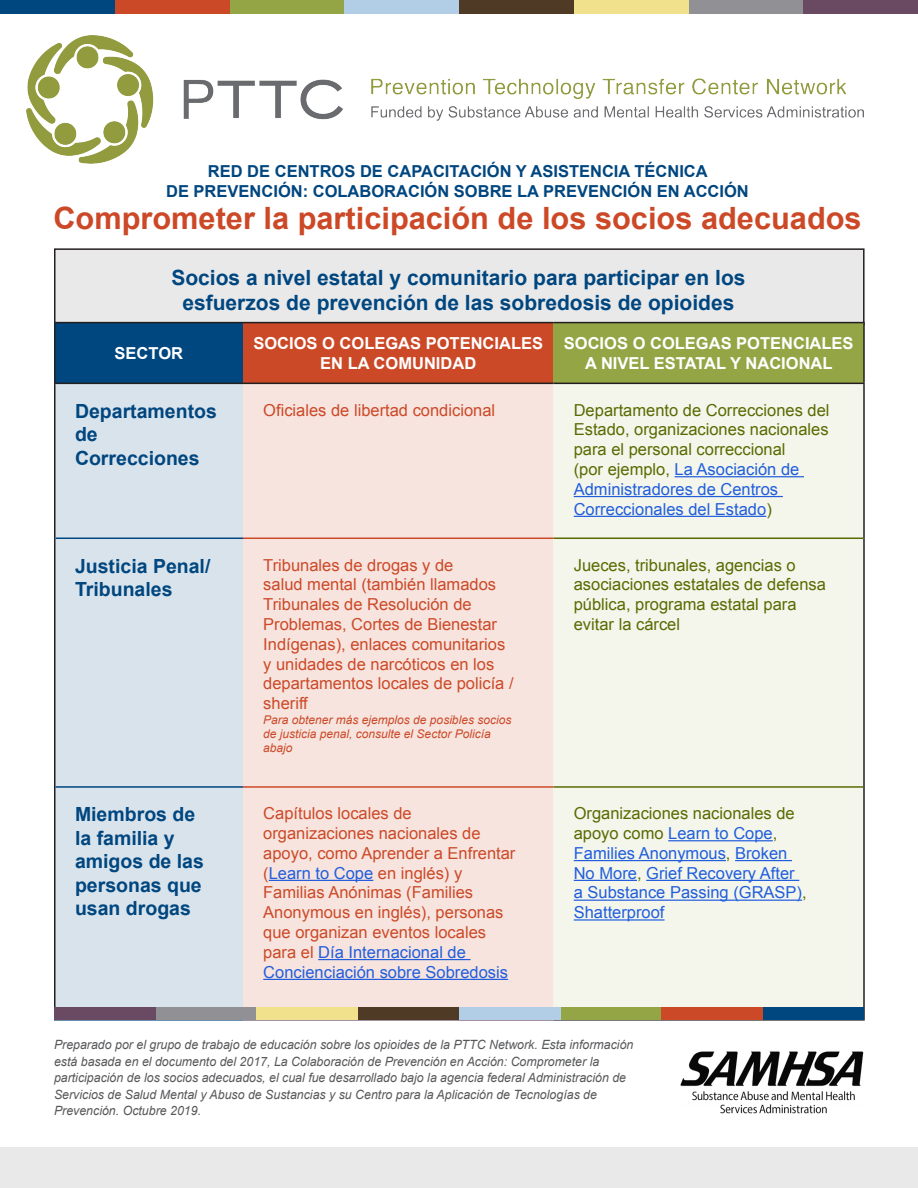
<style>
.page{position:relative;width:918px;height:1188px;background:#fff}
.page>*{position:absolute;margin:0;border:0;box-sizing:border-box;transform-origin:0 0}
.H1__header{font:700 30.75px "Arial";color:#cc4927}
.H3__Header{font:700 21px/25.2px "Arial";color:#00467f;text-align:center}
.SECTOR_COLUMNS{font:700 19.5px/23.4px "Arial";color:#00467f}
.COMMUNITY_COLUMN{font:16.5px/19.8px "Arial";color:#cc4927}
.STATE_NATIONAL_COLUM{font:16.5px/19.8px "Arial";color:#5a6a01}
.STATE_NATIONAL_COLUM-2{font:16.5px/19.8px "Arial";color:#215edc}
.SUBHEAD{font:700 16.5px/19.8px "Arial";color:#00467f;text-align:center}
.TABLE_HEADERS{font:700 16.5px/19.5px "Arial";color:#fff;text-align:center}
.TABLE_FOOTERS{font:italic 12.75px/16.5px "Arial";color:#57585a}
.COMMUNITY_COLUMN-2{font:italic 12px/14.4px "Arial";color:#cc4927}
.s1{color:#215edc}
.s2{color:#5a6a01}
</style>
<div class="page">
<div style="left:55px;top:249px;width:809px;height:76px;background:#e9e9ea"></div>
<div style="left:54px;top:248px;width:811px;height:77px;border:2px solid #231f20"></div>
<div style="left:0;top:1148px;width:918px;height:40px;background:#e9e9ea"></div>
<div style="left:0;top:0;width:115px;height:14px;background:#00467f"></div>
<div style="left:459px;top:0;width:115px;height:14px;background:#4f3a25"></div>
<div style="left:230px;top:0;width:114px;height:14px;background:#94a545"></div>
<div style="left:688px;top:0;width:115px;height:14px;background:#919195"></div>
<div style="left:115px;top:0;width:115px;height:14px;background:#cc4927"></div>
<div style="left:574px;top:0;width:114px;height:14px;background:#f2e18c"></div>
<div style="left:344px;top:0;width:115px;height:14px;background:#b2cee7"></div>
<div style="left:803px;top:0;width:115px;height:14px;background:#6a4a62"></div>
<div style="left:55px;top:323px;width:188px;height:60px;background:#00467f"></div>
<div style="left:243px;top:323px;width:311px;height:60px;background:#cc4927"></div>
<div style="left:554px;top:323px;width:310px;height:60px;background:#94a545"></div>
<div style="left:56px;top:384px;width:187px;height:623px;background:#d9e3ec"></div>
<div style="left:243px;top:384px;width:311px;height:623px;background:#f7e4df"></div>
<div style="left:554px;top:384px;width:309px;height:623px;background:#f4f6ec"></div>
<hr style="left:54px;top:322px;width:189px;height:1px;background:#231f20">
<hr style="left:54px;top:323px;width:2px;height:60px;background:#231f20">
<hr style="left:243px;top:322px;width:311px;height:1px;background:#231f20">
<hr style="left:554px;top:322px;width:311px;height:1px;background:#231f20">
<hr style="left:863px;top:323px;width:2px;height:60px;background:#231f20">
<hr style="left:54px;top:383px;width:189px;height:1px;background:#231f20">
<hr style="left:54px;top:384px;width:2px;height:154px;background:#231f20">
<hr style="left:243px;top:383px;width:311px;height:1px;background:#231f20">
<hr style="left:554px;top:383px;width:311px;height:1px;background:#231f20">
<hr style="left:863px;top:384px;width:2px;height:154px;background:#231f20">
<hr style="left:54px;top:538px;width:2px;height:249px;background:#231f20">
<hr style="left:863px;top:538px;width:2px;height:249px;background:#231f20">
<hr style="left:54px;top:787px;width:2px;height:232px;background:#231f20">
<hr style="left:863px;top:787px;width:2px;height:232px;background:#231f20">
<hr style="left:554px;top:1019px;width:311px;height:2px;background:#231f20">
<hr style="left:243px;top:1019px;width:311px;height:2px;background:#6a4a62">
<hr style="left:56px;top:538px;width:187px;height:1px;background:#00467f">
<hr style="left:56px;top:786px;width:187px;height:2px;background:#00467f">
<hr style="left:54px;top:1019px;width:189px;height:2px;background:#00467f">
<hr style="left:554px;top:538px;width:309px;height:1px;background:#5a6a01">
<hr style="left:554px;top:786px;width:309px;height:2px;background:#5a6a01">
<hr style="left:243px;top:538px;width:311px;height:1px;background:#cc4927">
<hr style="left:243px;top:786px;width:311px;height:2px;background:#cc4927">
<hr style="left:675px;top:476px;width:129px;height:1px;background:#215edc">
<hr style="left:574px;top:496px;width:209px;height:1px;background:#215edc">
<hr style="left:574px;top:516px;width:192px;height:1px;background:#215edc">
<hr style="left:269px;top:880px;width:104px;height:1px;background:#215edc">
<hr style="left:318px;top:959px;width:153px;height:1px;background:#215edc">
<hr style="left:263px;top:979px;width:245px;height:1px;background:#215edc">
<hr style="left:668px;top:840px;width:105px;height:1px;background:#215edc">
<hr style="left:574px;top:860px;width:152px;height:1px;background:#215edc">
<hr style="left:735px;top:860px;width:57px;height:1px;background:#215edc">
<hr style="left:574px;top:880px;width:63px;height:1px;background:#215edc">
<hr style="left:646px;top:880px;width:153px;height:1px;background:#215edc">
<hr style="left:574px;top:900px;width:228px;height:1px;background:#215edc">
<hr style="left:574px;top:919px;width:91px;height:2px;background:#215edc">
<img style="left:27px;top:35px;width:837px;height:129px">
<div style="left:763px;top:1007px;width:101px;height:13px;background:#00467f"></div>
<div style="left:358px;top:1007px;width:101px;height:13px;background:#4f3a25"></div>
<div style="left:560px;top:1007px;width:102px;height:13px;background:#94a545"></div>
<div style="left:155px;top:1007px;width:101px;height:13px;background:#919195"></div>
<div style="left:662px;top:1007px;width:101px;height:13px;background:#cc4927"></div>
<div style="left:256px;top:1007px;width:102px;height:13px;background:#f2e18c"></div>
<div style="left:459px;top:1007px;width:101px;height:13px;background:#b2cee7"></div>
<div style="left:54px;top:1007px;width:101px;height:13px;background:#6a4a62"></div>
<img style="left:681px;top:1051px;width:183px;height:63px">
<p class="SUBHEAD" style="left:166px;top:162px;width:584px">RED DE CENTROS DE CAPACITACIÓN Y ASISTENCIA TÉCNICA<br>DE PREVENCIÓN: COLABORACIÓN SOBRE LA PREVENCIÓN EN ACCIÓN</p>
<p class="H1__header" style="left:53px;top:198px;width:810px">Comprometer la participación de los socios adecuados</p>
<p class="H3__Header" style="left:171px;top:265px;width:576px">Socios a nivel estatal y comunitario para participar en los esfuerzos de prevención de las sobredosis de opioides</p>
<p class="TABLE_HEADERS" style="left:115px;top:344px;width:70px">SECTOR</p>
<p class="TABLE_HEADERS" style="left:253px;top:334px;width:291px">SOCIOS O COLEGAS POTENCIALES<br>EN LA COMUNIDAD</p>
<p class="TABLE_HEADERS" style="left:564px;top:334px;width:291px">SOCIOS O COLEGAS POTENCIALES<br>A NIVEL ESTATAL Y NACIONAL</p>
<p class="SECTOR_COLUMNS" style="left:75px;top:400px;width:143px">Departamentos de<br>Correcciones</p>
<p class="COMMUNITY_COLUMN" style="left:263px;top:400px;width:234px">Oficiales de libertad condicional</p>
<p class="STATE_NATIONAL_COLUM" style="left:574px;top:400px;width:257px">Departamento de Correcciones del<br>Estado, organizaciones nacionales para el personal correccional<br>(por ejemplo, <span class="s1">La Asociación de<br>Administradores de Centros<br>Correccionales del Estado</span>)</p>
<p class="SECTOR_COLUMNS" style="left:75px;top:555px;width:137px">Justicia Penal/<br>Tribunales</p>
<p class="COMMUNITY_COLUMN" style="left:263px;top:555px;width:252px">Tribunales de drogas y de<br>salud mental (también llamados<br>Tribunales de Resolución de<br>Problemas, Cortes de Bienestar<br>Indígenas), enlaces comunitarios y unidades de narcóticos en los departamentos locales de policía / sheriff</p>
<p class="COMMUNITY_COLUMN-2" style="left:263px;top:712px;width:250px">Para obtener más ejemplos de posibles socios de justicia penal, consulte el Sector Policía abajo</p>
<p class="STATE_NATIONAL_COLUM" style="left:574px;top:555px;width:254px">Jueces, tribunales, agencias o asociaciones estatales de defensa pública, programa estatal para evitar la cárcel</p>
<p class="SECTOR_COLUMNS" style="left:75px;top:804px;width:130px">Miembros de la familia y amigos de las personas que usan drogas</p>
<p class="COMMUNITY_COLUMN" style="left:263px;top:804px;width:254px">Capítulos locales de organizaciones nacionales de apoyo, como Aprender a Enfrentar (<span class="s1">Learn to Cope</span> en inglés) y<br>Familias Anónimas (Families<br>Anonymous en inglés), personas que organizan eventos locales para el <span class="s1">Día Internacional de<br>Concienciación sobre Sobredosis</span></p>
<p class="STATE_NATIONAL_COLUM-2" style="left:574px;top:804px;width:234px"><span class="s2">Organizaciones nacionales de apoyo como</span> Learn to Cope<span class="s2">,<br></span>Families Anonymous<span class="s2">,</span> Broken<br>No More<span class="s2">,</span> Grief Recovery After a Substance Passing (GRASP)<span class="s2">,<br></span>Shatterproof</p>
<p class="TABLE_FOOTERS" style="left:54px;top:1037px;width:581px">Preparado por el grupo de trabajo de educación sobre los opioides de la PTTC Network. Esta información está basada en el documento del 2017, La Colaboración de Prevención en Acción: Comprometer la participación de los socios adecuados, el cual fue desarrollado bajo la agencia federal Administración de Servicios de Salud Mental y Abuso de Sustancias y su Centro para la Aplicación de Tecnologías de Prevención. Octubre 2019.</p>
</div>
